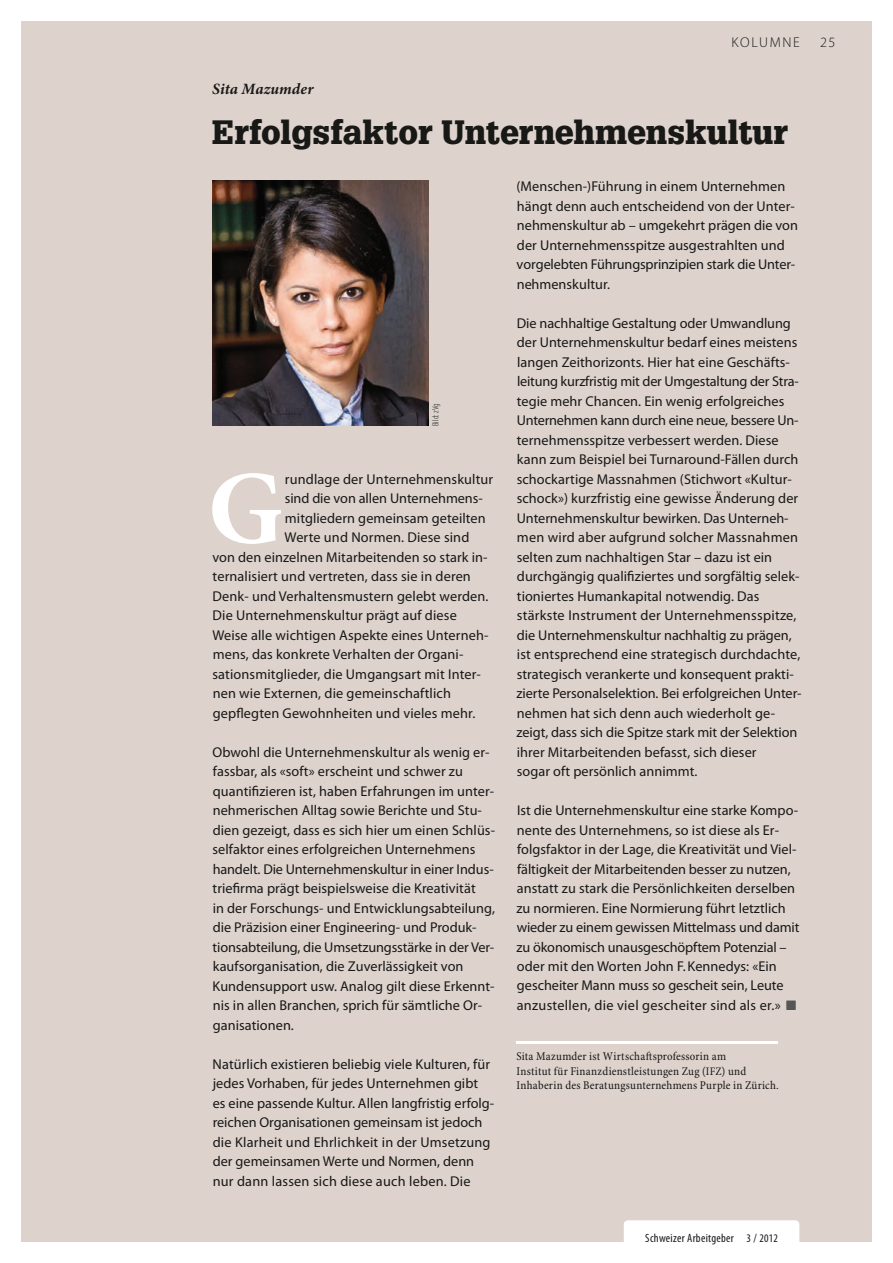
<style>
.page{position:relative;width:893px;height:1263px;background:#fff}
.page>*{position:absolute;margin:0;border:0;box-sizing:border-box;transform-origin:0 0}
.t1{font:700 104.25px "Minion Pro";color:#fff}
.t2{font:900 33px "Glypha LT Std";color:#181817}
.t3{font:italic 700 15.75px "Minion Pro";letter-spacing:.01em;color:#181817}
.t4{font:14.25px/19.5px "Myriad Pro";letter-spacing:.005em;color:#181817}
.t5{font:300 14.25px "Myriad Pro";letter-spacing:.12em;color:#181817}
.t6{font:condensed 12px/14.2px "Minion Pro";letter-spacing:.015em;color:#181817}
.t7{font:condensed 12px "Myriad Pro";letter-spacing:.025em;color:#181817}
.t8{font:300 condensed 9px "Myriad Pro";letter-spacing:.01em;color:#181817}
.s1{font-family:"Guifxv 2 Transports";font-size:13.5px;color:#565654}
.s2{font-size:11.7px}
</style>
<div class="page">
<div style="left:21px;top:21px;width:850px;height:1221px;background:#ddd2cc"></div>
<div style="left:623px;top:1220px;width:176px;height:22px;background:#fff"></div>
<hr style="left:516px;top:1041px;width:262px;height:3px;background:#fff">
<img style="left:212px;top:180px;width:216px;height:245px">
<p class="t5" style="left:731px;top:37px;width:70px">KOLUMNE</p>
<p class="t5" style="left:820px;top:37px;width:17px">25</p>
<p class="t3" style="left:212px;top:83px;width:103px">Sita Mazumder</p>
<h2 class="t2" style="left:212px;top:120px;width:577px">Erfolgsfaktor Unternehmenskultur</h2>
<p class="t8" style="left:432px;top:426px;width:24px;rotate:-90deg">Bild: zVg</p>
<h1 class="t1" style="left:208px;top:445px;width:77px">G</h1>
<p class="t4" style="left:285px;top:470px;width:210px">rundlage der Unternehmenskultur</p>
<p class="t4" style="left:285px;top:490px;width:199px">sind die von allen Unternehmens-</p>
<p class="t4" style="left:285px;top:509px;width:202px">mitgliedern gemeinsam geteilten</p>
<p class="t4" style="left:284px;top:529px;width:186px">Werte und Normen. Diese sind</p>
<p class="t4" style="left:212px;top:548px;width:276px">von den einzelnen Mitarbeitenden so stark in -</p>
<p class="t4" style="left:213px;top:568px;width:260px">ternalisiert und vertreten, dass sie in deren</p>
<p class="t4" style="left:213px;top:587px;width:277px">Denk- und Verhaltensmustern gelebt werden.</p>
<p class="t4" style="left:213px;top:607px;width:246px">Die Unternehmenskultur prägt auf diese</p>
<p class="t4" style="left:212px;top:626px;width:278px">Weise alle wichtigen Aspekte eines Unterneh-</p>
<p class="t4" style="left:213px;top:646px;width:252px">mens, das konkrete Verhalten der Organi-</p>
<p class="t4" style="left:212px;top:665px;width:270px">sationsmitglieder, die Umgangsart mit Inter-</p>
<p class="t4" style="left:213px;top:685px;width:240px">nen wie Externen, die gemeinschaftlich</p>
<p class="t4" style="left:213px;top:704px;width:264px">gepflegten Gewohnheiten und vieles mehr.</p>
<p class="t4" style="left:212px;top:743px;width:284px">Obwohl die Unternehmenskultur als wenig er&shy;fassbar, als «soft» erscheint und schwer zu quantifizieren ist, haben Erfahrungen im unter&shy;nehmerischen Alltag sowie Berichte und Stu&shy;dien gezeigt, dass es sich hier um einen Schlüs&shy;selfaktor eines erfolgreichen Unternehmens handelt. Die Unternehmenskultur in einer Indus&shy;triefirma prägt beispielsweise die Kreativität<br>in der Forschungs- und Entwicklungsabteilung, die Präzision einer Engineering- und Produk&shy;tionsabteilung, die Umsetzungsstärke in der Ver&shy;kaufsorganisation, die Zuverlässigkeit von Kundensupport usw. Analog gilt diese Erkennt&shy;nis in allen Branchen, sprich für sämtliche Or&shy;ganisationen.</p>
<p class="t4" style="left:213px;top:1055px;width:283px">Natürlich existieren beliebig viele Kulturen, für jedes Vorhaben, für jedes Unternehmen gibt es eine passende Kultur. Allen langfristig erfolg&shy;reichen Organisationen gemeinsam ist jedoch die Klarheit und Ehrlichkeit in der Umsetzung der gemeinsamen Werte und Normen, denn nur dann lassen sich diese auch leben. Die</p>
<p class="t4" style="left:516px;top:178px;width:283px">(Menschen-)Führung in einem Unternehmen hängt denn auch entscheidend von der Unter&shy;nehmenskultur ab – umgekehrt prägen die von der Unternehmensspitze ausgestrahlten und vorgelebten Führungsprinzipien stark die Unter&shy;nehmenskultur.</p>
<p class="t4" style="left:516px;top:314px;width:286px">Die nachhaltige Gestaltung oder Umwandlung der Unternehmenskultur bedarf eines meistens langen Zeithorizonts. Hier hat eine Geschäfts&shy;leitung kurzfristig mit der Umgestaltung der Stra&shy;tegie mehr Chancen. Ein wenig erfolgreiches Unternehmen kann durch eine neue, bessere Un&shy;ternehmensspitze verbessert werden. Diese kann zum Beispiel bei Turnaround-Fällen durch schockartige Massnahmen (Stichwort «Kultur&shy;schock») kurzfristig eine gewisse Änderung der Unternehmenskultur bewirken. Das Unterneh&shy;men wird aber aufgrund solcher Massnahmen selten zum nachhaltigen Star – dazu ist ein durchgängig qualifiziertes und sorgfältig selek&shy;tioniertes Humankapital notwendig. Das stärkste Instrument der Unternehmensspitze, die Unternehmenskultur nachhaltig zu prägen, ist entsprechend eine strategisch durchdachte, strategisch verankerte und konsequent prakti&shy;zierte Personalselektion. Bei erfolgreichen Unter&shy;nehmen hat sich denn auch wiederholt ge&shy;zeigt, dass sich die Spitze stark mit der Selektion ihrer Mitarbeitenden befasst, sich dieser<br>sogar oft persönlich annimmt.</p>
<p class="t4" style="left:516px;top:801px;width:284px">Ist die Unternehmenskultur eine starke Kompo&shy;nente des Unternehmens, so ist diese als Er&shy;folgsfaktor in der Lage, die Kreativität und Viel&shy;fältigkeit der Mitarbeitenden besser zu nutzen, anstatt zu stark die Persönlichkeiten derselben zu normieren. Eine Normierung führt letztlich wieder zu einem gewissen Mittelmass und damit zu ökonomisch unausgeschöpftem Potenzial – oder mit den Worten John F. Kennedys: «Ein gescheiter Mann muss so gescheit sein, Leute anzustellen, die viel gescheiter sind als er.» <span class="s1">-</span></p>
<p class="t6" style="left:516px;top:1050px;width:264px">Sita Mazumder ist Wirtschaftsprofessorin am<br>Institut für Finanzdienstleistungen Zug (<span class="s2">IFZ</span>) und<br>Inhaberin des Beratungsunternehmens Purple in Zürich.</p>
<p class="t7" style="left:645px;top:1230px;width:134px">Schweizer Arbeitgeber <span class="s2">3</span> / <span class="s2">2012</span></p>
</div>
